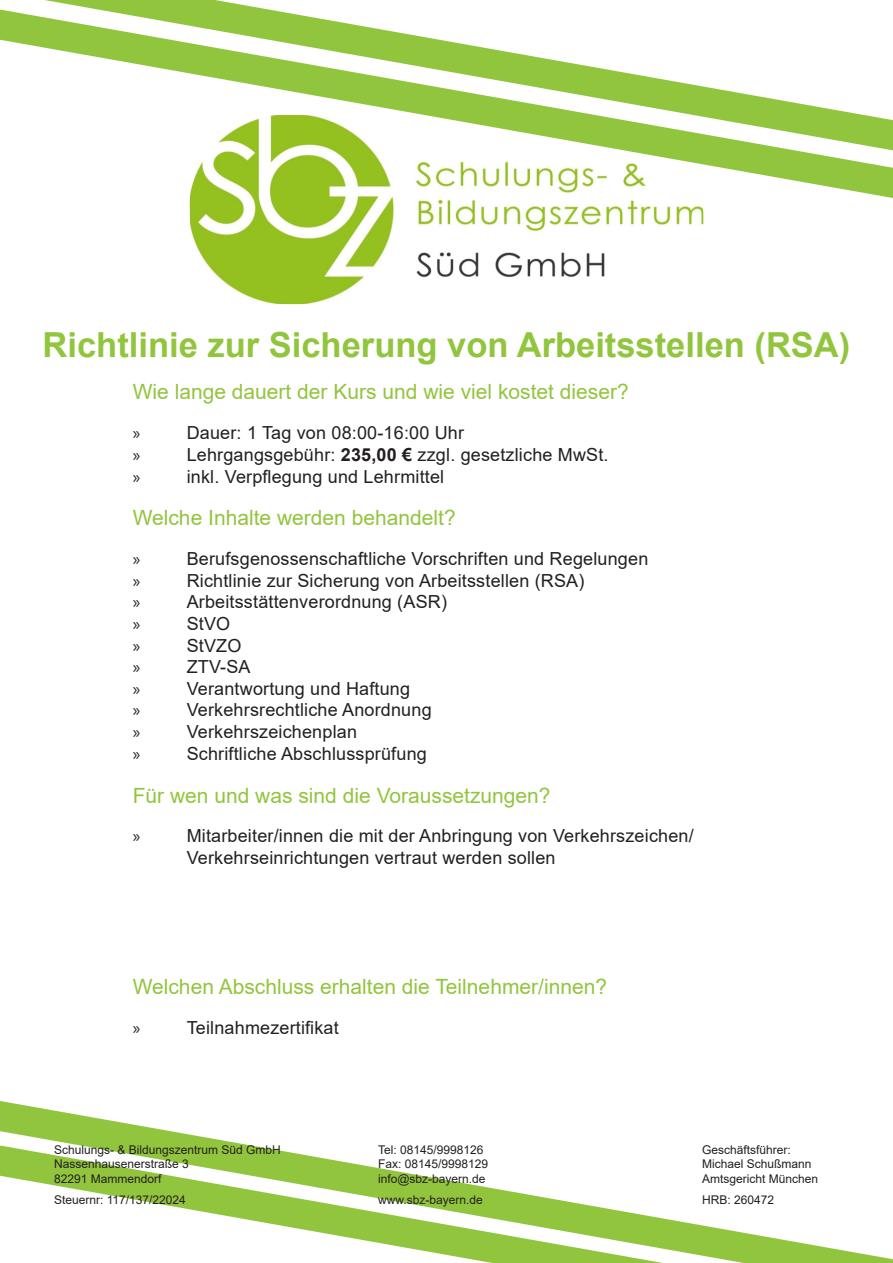
<style>
.page{position:relative;width:893px;height:1263px;background:#fff}
.page>*{position:absolute;margin:0;border:0;box-sizing:border-box;transform-origin:0 0}
.t1{font:700 34.5px "Arial";color:#92c53e}
.t2{font:21px "Arial";color:#92c53e}
.t3{font:18px/21.6px "Arial";letter-spacing:.01em;color:#231f20}
.t4{font:18px "Myriad Pro";color:#231f20}
.t5{font:12px "Arial";color:#231f20}
.s1{font-weight:700}
</style>
<div class="page">
<img style="left:190px;top:198px;width:513px;height:107px">
<svg style="left:0;top:10px;width:893px;height:188px"></svg>
<svg style="left:44px;top:0;width:849px;height:150px"></svg>
<svg style="left:0;top:1101px;width:893px;height:162px"></svg>
<p class="t1" style="left:43px;top:320px;width:809px">Richtlinie zur Sicherung von Arbeitsstellen (RSA)</p>
<p class="t2" style="left:133px;top:377px;width:498px">Wie lange dauert der Kurs und wie viel kostet dieser?</p>
<p class="t4" style="left:133px;top:422px;width:9px">»</p>
<p class="t3" style="left:187px;top:422px;width:279px">Dauer: 1 Tag von 08:00-16:00 Uhr</p>
<p class="t4" style="left:133px;top:444px;width:9px">»</p>
<p class="t3" style="left:187px;top:444px;width:423px">Lehrgangsgebühr: <span class="s1">235,00 €</span> zzgl. gesetzliche MwSt.</p>
<p class="t4" style="left:133px;top:465px;width:9px">»</p>
<p class="t3" style="left:187px;top:465px;width:259px">inkl. Verpflegung und Lehrmittel</p>
<p class="t2" style="left:133px;top:503px;width:324px">Welche Inhalte werden behandelt?</p>
<p class="t4" style="left:133px;top:548px;width:9px">»</p>
<p class="t3" style="left:187px;top:548px;width:463px">Berufsgenossenschaftliche Vorschriften und Regelungen</p>
<p class="t4" style="left:133px;top:570px;width:9px">»</p>
<p class="t3" style="left:187px;top:570px;width:399px">Richtlinie zur Sicherung von Arbeitsstellen (RSA)</p>
<p class="t4" style="left:133px;top:591px;width:9px">»</p>
<p class="t3" style="left:187px;top:591px;width:262px">Arbeitsstättenverordnung (ASR)</p>
<p class="t4" style="left:133px;top:613px;width:9px">»</p>
<p class="t3" style="left:187px;top:613px;width:45px">StVO</p>
<p class="t4" style="left:133px;top:634px;width:9px">»</p>
<p class="t3" style="left:187px;top:634px;width:56px">StVZO</p>
<p class="t4" style="left:133px;top:656px;width:9px">»</p>
<p class="t3" style="left:187px;top:656px;width:65px">ZTV-SA</p>
<p class="t4" style="left:133px;top:678px;width:9px">»</p>
<p class="t3" style="left:187px;top:678px;width:225px">Verantwortung und Haftung</p>
<p class="t4" style="left:133px;top:699px;width:9px">»</p>
<p class="t3" style="left:187px;top:699px;width:246px">Verkehrsrechtliche Anordnung</p>
<p class="t4" style="left:133px;top:721px;width:9px">»</p>
<p class="t3" style="left:187px;top:721px;width:172px">Verkehrszeichenplan</p>
<p class="t4" style="left:133px;top:742px;width:9px">»</p>
<p class="t3" style="left:187px;top:742px;width:242px">Schriftliche Abschlussprüfung</p>
<p class="t2" style="left:133px;top:781px;width:419px">Für wen und was sind die Voraussetzungen?</p>
<p class="t4" style="left:133px;top:825px;width:9px">»</p>
<p class="t3" style="left:187px;top:825px;width:509px">Mitarbeiter/innen die mit der Anbringung von Verkehrszeichen/<br>Verkehrseinrichtungen vertraut werden sollen</p>
<p class="t2" style="left:133px;top:972px;width:476px">Welchen Abschluss erhalten die Teilnehmer/innen?</p>
<p class="t4" style="left:133px;top:1016px;width:9px">»</p>
<p class="t3" style="left:187px;top:1016px;width:154px">Teilnahmezertifikat</p>
<p class="t5" style="left:54px;top:1141px;width:228px">Schulungs- &amp; Bildungszentrum Süd GmbH</p>
<p class="t5" style="left:378px;top:1141px;width:107px">Tel: 08145/9998126</p>
<p class="t5" style="left:702px;top:1141px;width:90px">Geschäftsführer:</p>
<p class="t5" style="left:54px;top:1156px;width:136px">Nassenhausenerstraße 3</p>
<p class="t5" style="left:378px;top:1156px;width:112px">Fax: 08145/9998129</p>
<p class="t5" style="left:702px;top:1156px;width:111px">Michael Schußmann</p>
<p class="t5" style="left:54px;top:1170px;width:109px">82291 Mammendorf</p>
<p class="t5" style="left:378px;top:1170px;width:109px">info@sbz-bayern.de</p>
<p class="t5" style="left:702px;top:1170px;width:118px">Amtsgericht München</p>
<p class="t5" style="left:54px;top:1192px;width:133px">Steuernr: 117/137/22024</p>
<p class="t5" style="left:378px;top:1192px;width:106px">www.sbz-bayern.de</p>
<p class="t5" style="left:702px;top:1192px;width:74px">HRB: 260472</p>
</div>
